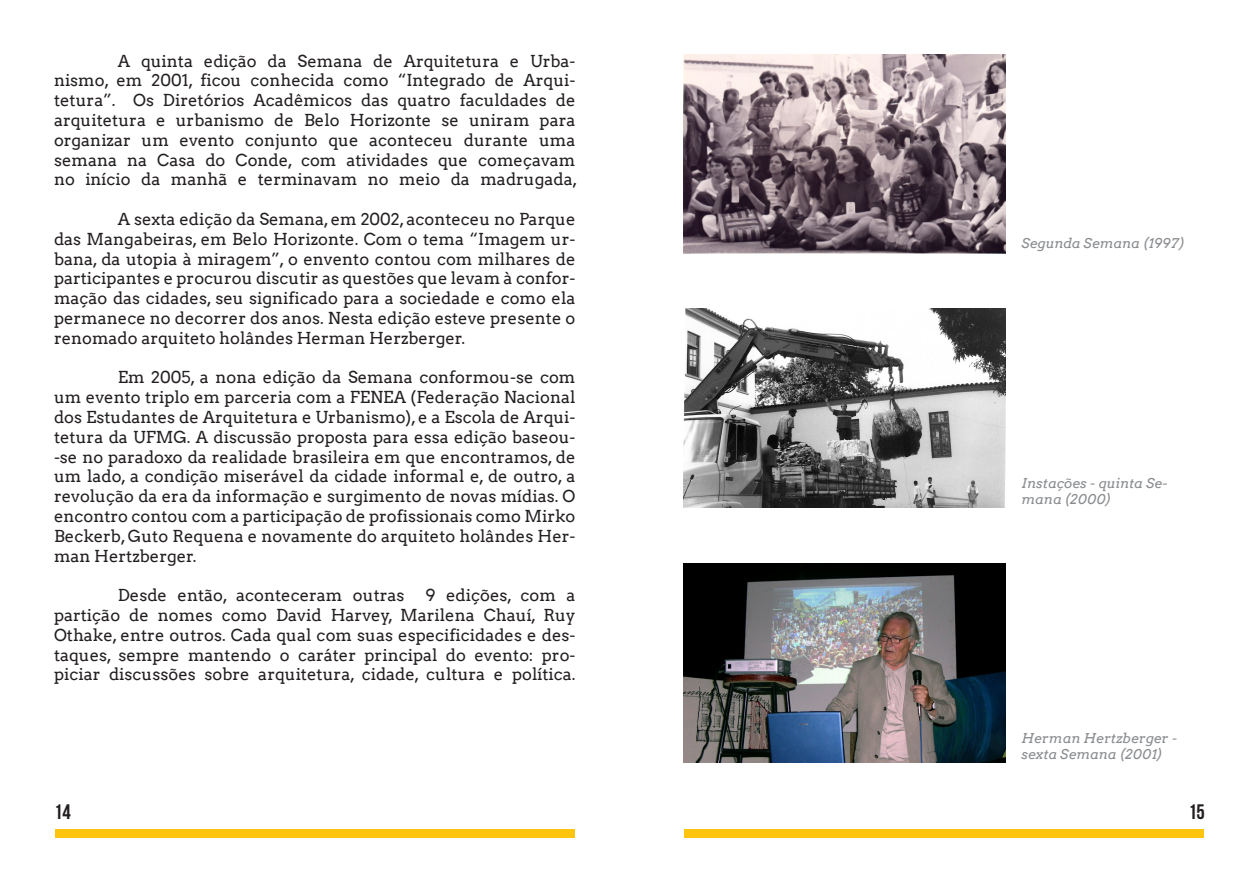
<style>
.page{position:relative;width:1259px;height:893px;background:#fff}
.page>*{position:absolute;margin:0;border:0;box-sizing:border-box;transform-origin:0 0}
.t1{font:21px "Bebas Neue";color:#231f20}
.t2{font:16.5px/19.8px "Arvo";color:#231f20;text-align:justify}
.t3{font:italic 13.5px/16.2px "Arvo";color:#8a8c8f}
</style>
<div class="page">
<div style="left:55px;top:829px;width:520px;height:9px;background:#fec40e"></div>
<div style="left:684px;top:829px;width:520px;height:9px;background:#fec40e"></div>
<img style="left:683px;top:54px;width:322px;height:199px">
<img style="left:683px;top:308px;width:322px;height:199px">
<img style="left:683px;top:563px;width:322px;height:199px">
<p class="t2" style="left:54px;top:51px;width:525px;text-indent:64px">A quinta edição da Semana de Arquitetura e Urba&shy;nismo, em 2001, ficou conhecida como “Integrado de Arqui&shy;tetura”. Os Diretórios Acadêmicos das quatro faculdades de arquitetura e urbanismo de Belo Horizonte se uniram para organizar um evento conjunto que aconteceu durante uma semana na Casa do Conde, com atividades que começavam no início da manhã e terminavam no meio da madrugada,</p>
<p class="t2" style="left:54px;top:209px;width:523px;text-indent:64px">A sexta edição da Semana, em 2002, aconteceu no Parque das Mangabeiras, em Belo Horizonte. Com o tema “Imagem ur&shy;bana, da utopia à miragem”, o envento contou com milhares de participantes e procurou discutir as questões que levam à confor&shy;mação das cidades, seu significado para a sociedade e como ela permanece no decorrer dos anos. Nesta edição esteve presente o renomado arquiteto holândes Herman Herzberger.</p>
<p class="t2" style="left:54px;top:368px;width:523px;text-indent:64px">Em 2005, a nona edição da Semana conformou-se com um evento triplo em parceria com a FENEA (Federação Nacional dos Estudantes de Arquitetura e Urbanismo), e a Escola de Arqui&shy;tetura da UFMG. A discussão proposta para essa edição baseou--se no paradoxo da realidade brasileira em que encontramos, de um lado, a condição miserável da cidade informal e, de outro, a revolução da era da informação e surgimento de novas mídias. O encontro contou com a participação de profissionais como Mirko Beckerb, Guto Requena e novamente do arquiteto holândes Her&shy;man Hertzberger.</p>
<p class="t2" style="left:118px;top:585px;width:288px">Desde então, aconteceram outras</p>
<p class="t2" style="left:54px;top:585px;width:523px;text-indent:371px">9 edições, com a partição de nomes como David Harvey, Marilena Chauí, Ruy Othake, entre outros. Cada qual com suas especificidades e des&shy;taques, sempre mantendo o caráter principal do evento: pro&shy;piciar discussões sobre arquitetura, cidade, cultura e política.</p>
<p class="t3" style="left:1021px;top:235px;width:165px">Segunda Semana (1997)</p>
<p class="t3" style="left:1021px;top:475px;width:148px">Instações - quinta Se&shy;mana (2000)</p>
<p class="t3" style="left:1021px;top:730px;width:157px">Herman Hertzberger - sexta Semana (2001)</p>
<p class="t1" style="left:54px;top:801px;width:18px">14</p>
<p class="t1" style="left:1188px;top:801px;width:18px">15</p>
</div>
